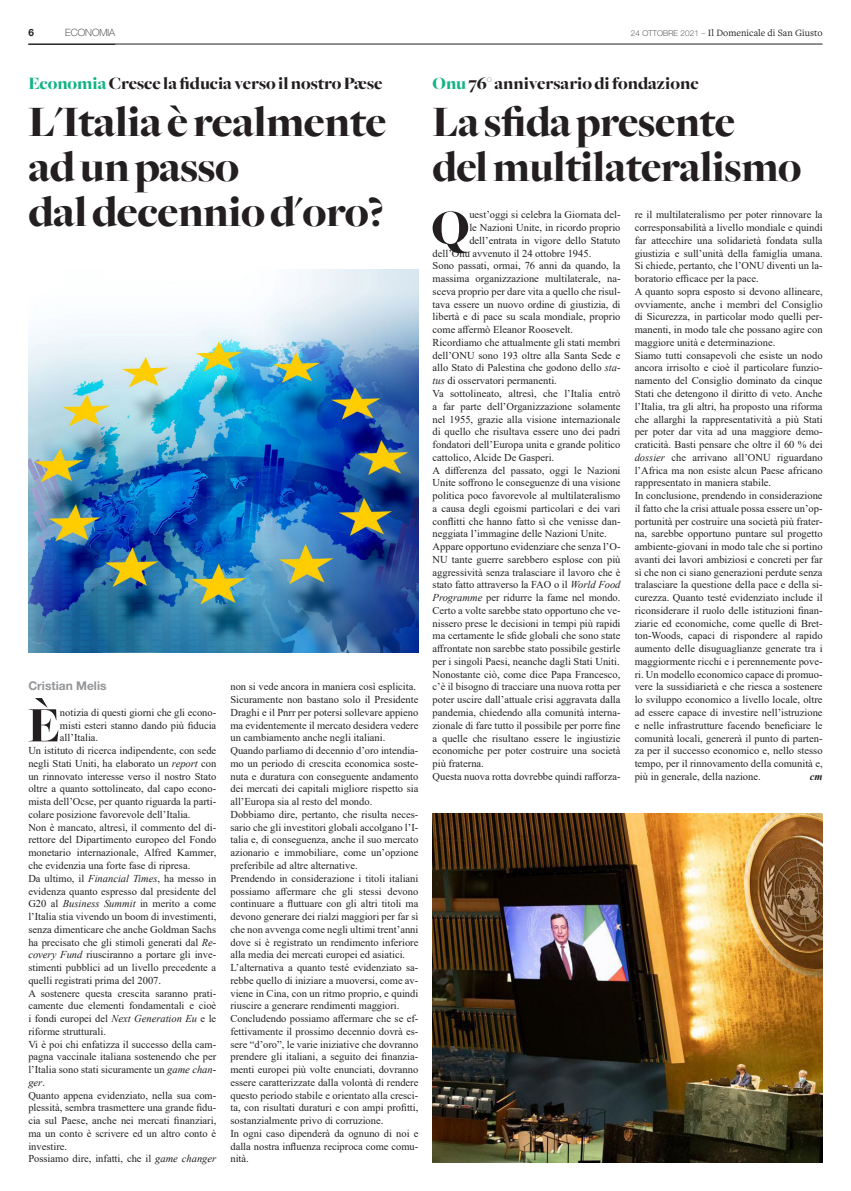
<style>
.page{position:relative;width:851px;height:1191px;background:#fff}
.page>*{position:absolute;margin:0;border:0;box-sizing:border-box;transform-origin:0 0}
.t1{font:900 51.3px "Freight Big";color:#231f20}
.t2{font:900 45px/45px "Freight Big";letter-spacing:-.01em;color:#231f20}
.t3{font:900 18px "Freight Big";color:#231f20}
.t4{font:700 12px "Helvetica Neue LT Std";color:#939598}
.t5{font:10.5px/12.8px "Times New Roman";color:#231f20;text-align:justify}
.t6{font:italic 700 10.5px "Times New Roman";color:#231f20}
.t7{font:10px "Freight Text Pro";color:#231f20}
.t8{font:100 10px "Helvetica Neue LT Std";color:#231f20}
.t9{font:700 10px "Helvetica Neue LT Std";color:#231f20}
.s1{font-family:"Helvetica Neue LT Std";font-weight:100;font-size:8px}
.s2{color:#12b385}
.s3{font-style:italic}
</style>
<div class="page">
<hr style="left:28px;top:44px;width:794px;height:1px;background:#231f20">
<img style="left:432px;top:813px;width:390px;height:349px">
<img style="left:28px;top:269px;width:390px;height:383px">
<p class="t9" style="left:28px;top:26px;width:7px">6</p>
<p class="t8" style="left:65px;top:26px;width:51px">ECONOMIA</p>
<p class="t7" style="left:630px;top:26px;width:193px"><span class="s1">24 OTTOBRE 2021 –</span> Il Domenicale di San Giusto</p>
<p class="t3" style="left:28px;top:74px;width:356px"><span class="s2">Economia</span> Cresce la fiducia verso il nostro Paese</p>
<p class="t2" style="left:28px;top:101px;width:359px">L'Italia è realmente ad un passo<br>dal decennio d'oro?</p>
<p class="t4" style="left:28px;top:678px;width:80px">Cristian Melis</p>
<p class="t1" style="left:28px;top:696px;width:34px">È</p>
<p class="t5" style="left:60px;top:705px;width:158px">notizia di questi giorni che gli econo&shy;misti esteri stanno dando più fiducia all’Italia.</p>
<p class="t5" style="left:28px;top:744px;width:189px">Un istituto di ricerca indipendente, con sede negli Stati Uniti, ha elaborato un <span class="s3">report</span> con un rinnovato interesse verso il nostro Stato oltre a quanto sottolineato, dal capo econo&shy;mista dell’Ocse, per quanto riguarda la parti&shy;colare posizione favorevole dell’Italia.</p>
<p class="t5" style="left:28px;top:820px;width:189px">Non è mancato, altresì, il commento del di&shy;rettore del Dipartimento europeo del Fondo monetario internazionale, Alfred Kammer, che evidenzia una forte fase di ripresa.</p>
<p class="t5" style="left:28px;top:871px;width:189px">Da ultimo, il <span class="s3">Financial Times</span>, ha messo in evidenza quanto espresso dal presidente del G20 al <span class="s3">Business Summit</span> in merito a come l’Italia stia vivendo un boom di investimenti, senza dimenticare che anche Goldman Sachs ha precisato che gli stimoli generati dal <span class="s3">Re&shy;covery Fund</span> riusciranno a portare gli inve&shy;stimenti pubblici ad un livello precedente a quelli registrati prima del 2007.</p>
<p class="t5" style="left:28px;top:986px;width:189px">A sostenere questa crescita saranno prati&shy;camente due elementi fondamentali e cioè i fondi europei del <span class="s3">Next Generation Eu</span> e le riforme strutturali.</p>
<p class="t5" style="left:28px;top:1037px;width:189px">Vi è poi chi enfatizza il successo della cam&shy;pagna vaccinale italiana sostenendo che per l’Italia sono stati sicuramente un <span class="s3">game chan&shy;ger</span>.</p>
<p class="t5" style="left:28px;top:1088px;width:189px">Quanto appena evidenziato, nella sua com&shy;plessità, sembra trasmettere una grande fidu&shy;cia sul Paese, anche nei mercati finanziari, ma un conto è scrivere ed un altro conto è investire.</p>
<p class="t5" style="left:28px;top:1152px;width:189px">Possiamo dire, infatti, che il <span class="s3">game changer</span></p>
<p class="t5" style="left:230px;top:680px;width:187px">non si vede ancora in maniera così esplicita.</p>
<p class="t5" style="left:230px;top:693px;width:189px">Sicuramente non bastano solo il Presidente Draghi e il Pnrr per potersi sollevare appieno ma evidentemente il mercato desidera vedere un cambiamento anche negli italiani.</p>
<p class="t5" style="left:230px;top:744px;width:189px">Quando parliamo di decennio d’oro intendia&shy;mo un periodo di crescita economica soste&shy;nuta e duratura con conseguente andamento dei mercati dei capitali migliore rispetto sia all’Europa sia al resto del mondo.</p>
<p class="t5" style="left:230px;top:807px;width:189px">Dobbiamo dire, pertanto, che risulta neces&shy;sario che gli investitori globali accolgano l’I&shy;talia e, di conseguenza, anche il suo mercato azionario e immobiliare, come un’opzione preferibile ad altre alternative.</p>
<p class="t5" style="left:230px;top:871px;width:189px">Prendendo in considerazione i titoli italiani possiamo affermare che gli stessi devono continuare a fluttuare con gli altri titoli ma devono generare dei rialzi maggiori per far sì che non avvenga come negli ultimi trent’anni dove si è registrato un rendimento inferiore alla media dei mercati europei ed asiatici.</p>
<p class="t5" style="left:230px;top:960px;width:189px">L’alternativa a quanto testé evidenziato sa&shy;rebbe quello di iniziare a muoversi, come av&shy;viene in Cina, con un ritmo proprio, e quindi riuscire a generare rendimenti maggiori.</p>
<p class="t5" style="left:230px;top:1011px;width:189px">Concludendo possiamo affermare che se ef&shy;fettivamente il prossimo decennio dovrà es&shy;sere “d’oro”, le varie iniziative che dovranno prendere gli italiani, a seguito dei finanzia&shy;menti europei più volte enunciati, dovranno essere caratterizzate dalla volontà di rendere questo periodo stabile e orientato alla cresci&shy;ta, con risultati duraturi e con ampi profitti, sostanzialmente privo di corruzione.</p>
<p class="t5" style="left:230px;top:1126px;width:189px">In ogni caso dipenderà da ognuno di noi e dalla nostra influenza reciproca come comu&shy;nità.</p>
<p class="t3" style="left:432px;top:74px;width:268px"><span class="s2">Onu</span> 76° anniversario di fondazione</p>
<p class="t2" style="left:432px;top:101px;width:304px">La sfida presente</p>
<p class="t2" style="left:432px;top:146px;width:370px">del multilateralismo</p>
<p class="t1" style="left:431px;top:199px;width:40px">Q</p>
<p class="t5" style="left:469px;top:208px;width:153px">uest’oggi si celebra la Giornata del-</p>
<p class="t5" style="left:469px;top:221px;width:153px">le Nazioni Unite, in ricordo proprio</p>
<p class="t5" style="left:469px;top:234px;width:153px">dell’entrata in vigore dello Statuto</p>
<p class="t5" style="left:432px;top:246px;width:160px">dell’Onu avvenuto il 24 ottobre 1945.</p>
<p class="t5" style="left:432px;top:259px;width:189px">Sono passati, ormai, 76 anni da quando, la massima organizzazione multilaterale, na&shy;sceva proprio per dare vita a quello che risul&shy;tava essere un nuovo ordine di giustizia, di libertà e di pace su scala mondiale, proprio come affermò Eleanor Roosevelt.</p>
<p class="t5" style="left:432px;top:336px;width:189px">Ricordiamo che attualmente gli stati membri dell’ONU sono 193 oltre alla Santa Sede e allo Stato di Palestina che godono dello <span class="s3">sta&shy;tus</span> di osservatori permanenti.</p>
<p class="t5" style="left:432px;top:387px;width:189px">Va sottolineato, altresì, che l’Italia entrò a far parte dell’Organizzazione solamente nel 1955, grazie alla visione internazionale di quello che risultava essere uno dei padri fondatori dell’Europa unita e grande politico cattolico, Alcide De Gasperi.</p>
<p class="t5" style="left:432px;top:463px;width:189px">A differenza del passato, oggi le Nazioni Unite soffrono le conseguenze di una visione politica poco favorevole al multilateralismo a causa degli egoismi particolari e dei vari conflitti che hanno fatto sì che venisse dan&shy;neggiata l’immagine delle Nazioni Unite.</p>
<p class="t5" style="left:432px;top:540px;width:189px">Appare opportuno evidenziare che senza l’O-NU tante guerre sarebbero esplose con più aggressività senza tralasciare il lavoro che è stato fatto attraverso la FAO o il <span class="s3">World Food Programme</span> per ridurre la fame nel mondo.<br>Certo a volte sarebbe stato opportuno che ve&shy;nissero prese le decisioni in tempi più rapidi ma certamente le sfide globali che sono state affrontate non sarebbe stato possibile gestirle per i singoli Paesi, neanche dagli Stati Uniti.</p>
<p class="t5" style="left:432px;top:667px;width:189px">Nonostante ciò, come dice Papa Francesco, c’è il bisogno di tracciare una nuova rotta per poter uscire dall’attuale crisi aggravata dalla pandemia, chiedendo alla comunità interna&shy;zionale di fare tutto il possibile per porre fine a quelle che risultano essere le ingiustizie economiche per poter costruire una società più fraterna.</p>
<p class="t5" style="left:432px;top:769px;width:189px">Questa nuova rotta dovrebbe quindi rafforza-</p>
<p class="t5" style="left:634px;top:208px;width:189px">re il multilateralismo per poter rinnovare la corresponsabilità a livello mondiale e quindi far attecchire una solidarietà fondata sulla giustizia e sull’unità della famiglia umana.<br>Si chiede, pertanto, che l’ONU diventi un la&shy;boratorio efficace per la pace.</p>
<p class="t5" style="left:634px;top:285px;width:189px">A quanto sopra esposto si devono allineare, ovviamente, anche i membri del Consiglio di Sicurezza, in particolar modo quelli per&shy;manenti, in modo tale che possano agire con maggiore unità e determinazione.</p>
<p class="t5" style="left:634px;top:348px;width:189px">Siamo tutti consapevoli che esiste un nodo ancora irrisolto e cioè il particolare funzio&shy;namento del Consiglio dominato da cinque Stati che detengono il diritto di veto. Anche l’Italia, tra gli altri, ha proposto una riforma che allarghi la rappresentatività a più Stati per poter dar vita ad una maggiore demo&shy;craticità. Basti pensare che oltre il 60 % dei <span class="s3">dossier</span> che arrivano all’ONU riguardano l’Africa ma non esiste alcun Paese africano rappresentato in maniera stabile.</p>
<p class="t5" style="left:634px;top:489px;width:189px">In conclusione, prendendo in considerazione il fatto che la crisi attuale possa essere un’op&shy;portunità per costruire una società più frater&shy;na, sarebbe opportuno puntare sul progetto ambiente-giovani in modo tale che si portino avanti dei lavori ambiziosi e concreti per far sì che non ci siano generazioni perdute senza tralasciare la questione della pace e della si&shy;curezza. Quanto testé evidenziato include il riconsiderare il ruolo delle istituzioni finan&shy;ziarie ed economiche, come quelle di Bret&shy;ton-Woods, capaci di rispondere al rapido aumento delle disuguaglianze generate tra i maggiormente ricchi e i perennemente pove&shy;ri. Un modello economico capace di promuo&shy;vere la sussidiarietà e che riesca a sostenere lo sviluppo economico a livello locale, oltre ad essere capace di investire nell’istruzione e nelle infrastrutture facendo beneficiare le comunità locali, genererà il punto di parten&shy;za per il successo economico e, nello stesso tempo, per il rinnovamento della comunità e, più in generale, della nazione.</p>
<p class="t6" style="left:809px;top:769px;width:14px">cm</p>
</div>
